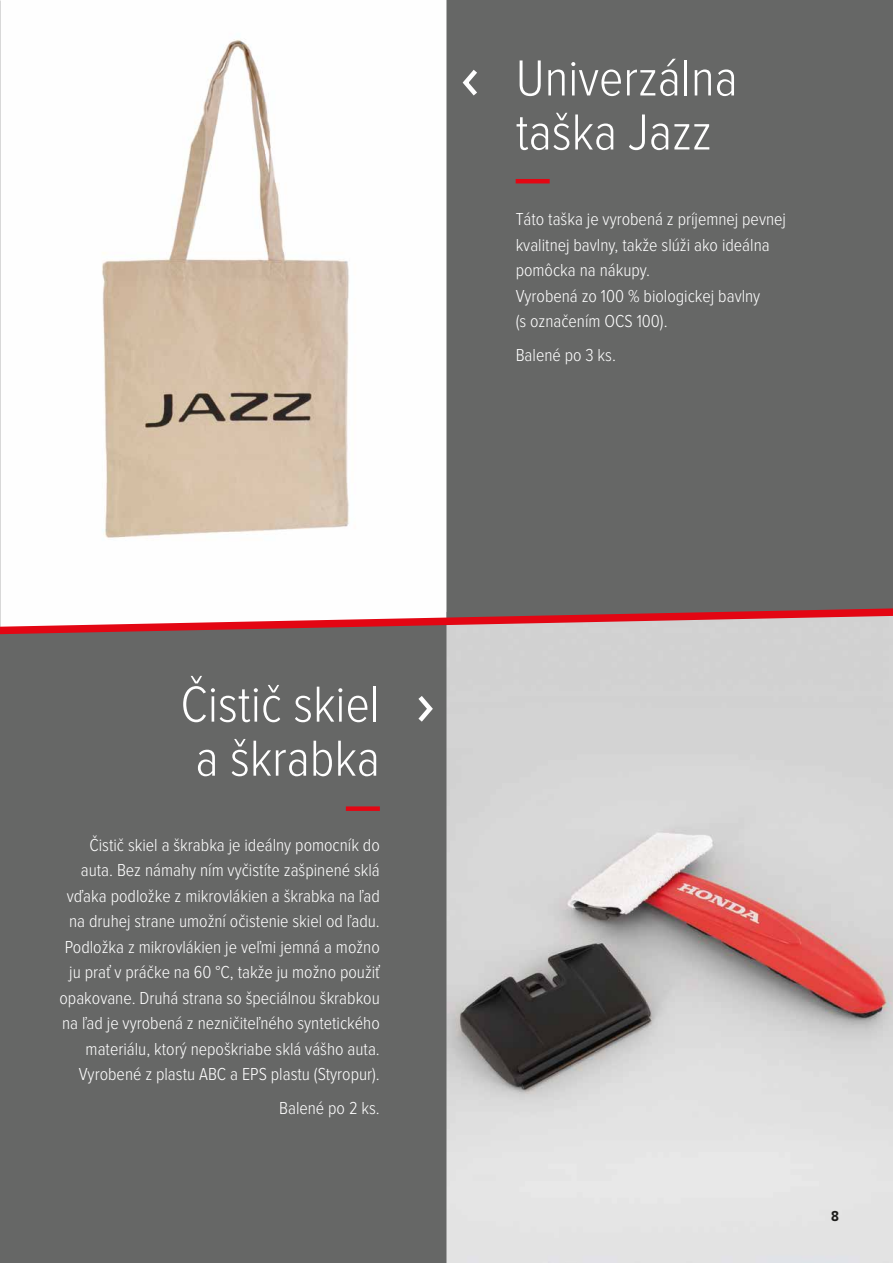
<style>
.page{position:relative;width:893px;height:1263px;background:#fff}
.page>*{position:absolute;margin:0;border:0;box-sizing:border-box;transform-origin:0 0}
.t1{font:300 52.5px/54px "Proxima Nova Cond";color:#fff}
.t2{font:300 18px/25.5px "Proxima Nova Cond";color:#fff}
.t3{font:700 15px "Proxima Nova Cond";color:#1d1d1b}
</style>
<div class="page">
<img style="left:0;top:0;width:349px;height:604px">
<img style="left:446px;top:657px;width:447px;height:606px">
<div style="left:446px;top:0;width:447px;height:604px;background:#666766"></div>
<div style="left:0;top:657px;width:446px;height:606px;background:#666766"></div>
<hr style="left:516px;top:179px;width:34px;height:4px;background:#e30613">
<svg style="left:460px;top:65px;width:22px;height:35px"></svg>
<div style="left:346px;top:806px;width:34px;height:5px;background:#e30613"></div>
<svg style="left:414px;top:691px;width:22px;height:35px"></svg>
<svg style="left:0;top:604px;width:893px;height:53px"></svg>
<h1 class="t1" style="left:180px;top:679px;width:201px">Čistič skiel a škrabka</h1>
<p class="t2" style="left:59px;top:833px;width:322px;text-align:right">Čistič skiel a škrabka je ideálny pomocník do auta. Bez námahy ním vyčistíte zašpinené sklá vďaka podložke z mikrovlákien a škrabka na ľad na druhej strane umožní očistenie skiel od ľadu.<br>Podložka z mikrovlákien je veľmi jemná a možno ju prať v práčke na 60 °C, takže ju možno použiť opakovane. Druhá strana so špeciálnou škrabkou na ľad je vyrobená z nezničiteľného syntetického materiálu, ktorý nepoškriabe sklá vášho auta.<br>Vyrobené z plastu ABC a EPS plastu (Styropur).</p>
<p class="t2" style="left:279px;top:1096px;width:102px">Balené po 2 ks.</p>
<h1 class="t1" style="left:516px;top:53px;width:224px">Univerzálna taška Jazz</h1>
<p class="t2" style="left:516px;top:207px;width:272px">Táto taška je vyrobená z príjemnej pevnej kvalitnej bavlny, takže slúži ako ideálna pomôcka na nákupy.<br>Vyrobená zo 100 % biologickej bavlny<br>(s označením OCS 100).</p>
<p class="t2" style="left:516px;top:343px;width:102px">Balené po 3 ks.</p>
<p class="t3" style="left:831px;top:1205px;width:9px">8</p>
</div>
